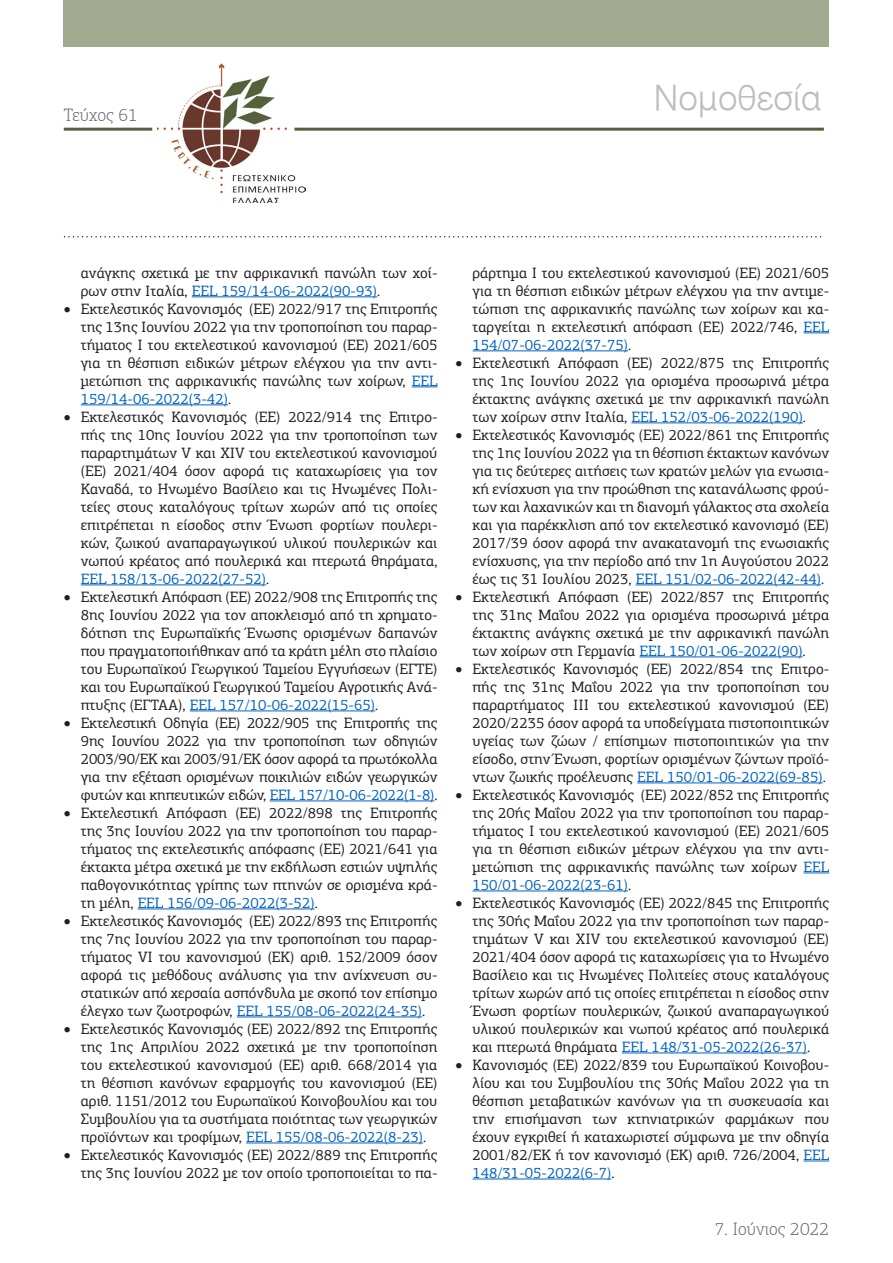
<style>
.page{position:relative;width:893px;height:1263px;background:#fff}
.page>*{position:absolute;margin:0;border:0;box-sizing:border-box;transform-origin:0 0}
.t1{font:34.5px "UN Helvetica Light Normal";color:#bcbdc0}
.t2{font:300 18px "PF Agora Slab Pro";color:#6c6d70}
.t3{font:15px/18px "PF Agora Slab Pro";color:#231f20;text-align:justify}
.s1{color:#0563c1}
</style>
<div class="page">
<img style="left:157px;top:64px;width:148px;height:139px">
<hr style="left:64px;top:128px;width:88px;height:3px;background:#55613c">
<hr style="left:294px;top:128px;width:530px;height:3px;background:#55613c">
<div style="left:64px;top:0;width:765px;height:47px;background:#a1aa8f"></div>
<svg style="left:65px;top:236px;width:756px;height:1px"></svg>
<hr style="left:192px;top:296px;width:185px;height:1px;background:#0563c1">
<svg style="left:412px;top:386px;width:25px;height:1px"></svg>
<hr style="left:81px;top:404px;width:147px;height:1px;background:#0563c1">
<hr style="left:81px;top:584px;width:185px;height:1px;background:#0563c1">
<hr style="left:190px;top:710px;width:185px;height:1px;background:#0563c1">
<hr style="left:270px;top:800px;width:164px;height:1px;background:#0563c1">
<hr style="left:138px;top:908px;width:177px;height:1px;background:#0563c1">
<hr style="left:237px;top:1016px;width:185px;height:1px;background:#0563c1">
<hr style="left:246px;top:1142px;width:177px;height:1px;background:#0563c1">
<svg style="left:803px;top:332px;width:26px;height:1px"></svg>
<hr style="left:472px;top:350px;width:156px;height:1px;background:#0563c1">
<hr style="left:631px;top:422px;width:172px;height:1px;background:#0563c1">
<hr style="left:636px;top:584px;width:185px;height:1px;background:#0563c1">
<hr style="left:639px;top:656px;width:164px;height:1px;background:#0563c1">
<hr style="left:637px;top:782px;width:186px;height:1px;background:#0563c1">
<svg style="left:803px;top:872px;width:26px;height:1px"></svg>
<hr style="left:472px;top:890px;width:156px;height:1px;background:#0563c1">
<hr style="left:622px;top:1052px;width:185px;height:1px;background:#0563c1">
<svg style="left:803px;top:1160px;width:26px;height:1px"></svg>
<hr style="left:472px;top:1178px;width:139px;height:1px;background:#0563c1">
<p class="t2" style="left:64px;top:105px;width:76px">Τεύχος 61</p>
<p class="t1" style="left:654px;top:79px;width:169px">Νομοθεσία</p>
<p class="t3" style="left:81px;top:264px;width:358px">ανάγκης σχετικά με την αφρικανική πανώλη των χοί&shy;ρων στην Ιταλία, <span class="s1">EEL 159/14-06-2022(90-93)</span>.</p>
<p class="t3" style="left:81px;top:300px;width:358px;text-indent:-17px">• Εκτελεστικός Κανονισμός (ΕΕ) 2022/917 της Επιτροπής της 13ης Ιουνίου 2022 για την τροποποίηση του παραρ&shy;τήματος I του εκτελεστικού κανονισμού (ΕΕ) 2021/605 για τη θέσπιση ειδικών μέτρων ελέγχου για την αντι&shy;μετώπιση της αφρικανικής πανώλης των χοίρων, <span class="s1">EEL 159/14-06-2022(3-42)</span>.</p>
<p class="t3" style="left:81px;top:408px;width:358px;text-indent:-17px">• Εκτελεστικός Κανονισμός (ΕΕ) 2022/914 της Επιτρο&shy;πής της 10ης Ιουνίου 2022 για την τροποποίηση των παραρτημάτων V και XIV του εκτελεστικού κανονισμού (ΕΕ) 2021/404 όσον αφορά τις καταχωρίσεις για τον Καναδά, το Ηνωμένο Βασίλειο και τις Ηνωμένες Πολι&shy;τείες στους καταλόγους τρίτων χωρών από τις οποίες επιτρέπεται η είσοδος στην Ένωση φορτίων πουλερι&shy;κών, ζωικού αναπαραγωγικού υλικού πουλερικών και νωπού κρέατος από πουλερικά και πτερωτά θηράματα, <span class="s1">EEL 158/13-06-2022(27-52)</span>.</p>
<p class="t3" style="left:81px;top:588px;width:358px;text-indent:-17px">• Εκτελεστική Απόφαση (ΕΕ) 2022/908 της Επιτροπής της 8ης Ιουνίου 2022 για τον αποκλεισμό από τη χρηματο&shy;δότηση της Ευρωπαϊκής Ένωσης ορισμένων δαπανών που πραγματοποιήθηκαν από τα κράτη μέλη στο πλαίσιο του Ευρωπαϊκού Γεωργικού Ταμείου Εγγυήσεων (ΕΓΤΕ) και του Ευρωπαϊκού Γεωργικού Ταμείου Αγροτικής Ανά&shy;πτυξης (ΕΓΤΑΑ), <span class="s1">EEL 157/10-06-2022(15-65)</span>.</p>
<p class="t3" style="left:81px;top:714px;width:358px;text-indent:-17px">• Εκτελεστική Οδηγία (ΕΕ) 2022/905 της Επιτροπής της 9ης Ιουνίου 2022 για την τροποποίηση των οδηγιών 2003/90/ΕΚ και 2003/91/ΕΚ όσον αφορά τα πρωτόκολλα για την εξέταση ορισμένων ποικιλιών ειδών γεωργικών φυτών και κηπευτικών ειδών, <span class="s1">EEL 157/10-06-2022(1-8)</span>.</p>
<p class="t3" style="left:81px;top:804px;width:358px;text-indent:-17px">• Εκτελεστική Απόφαση (EE) 2022/898 της Επιτροπής της 3ης Ιουνίου 2022 για την τροποποίηση του παραρ&shy;τήματος της εκτελεστικής απόφασης (ΕΕ) 2021/641 για έκτακτα μέτρα σχετικά με την εκδήλωση εστιών υψηλής παθογονικότητας γρίπης των πτηνών σε ορισμένα κρά&shy;τη μέλη, <span class="s1">EEL 156/09-06-2022(3-52)</span>.</p>
<p class="t3" style="left:81px;top:912px;width:358px;text-indent:-17px">• Εκτελεστικός Κανονισμός (ΕΕ) 2022/893 της Επιτροπής της 7ης Ιουνίου 2022 για την τροποποίηση του παραρ&shy;τήματος VI του κανονισμού (ΕΚ) αριθ. 152/2009 όσον αφορά τις μεθόδους ανάλυσης για την ανίχνευση συ&shy;στατικών από χερσαία ασπόνδυλα με σκοπό τον επίσημο έλεγχο των ζωοτροφών, <span class="s1">EEL 155/08-06-2022(24-35)</span>.</p>
<p class="t3" style="left:81px;top:1020px;width:358px;text-indent:-17px">• Εκτελεστικός Κανονισμός (ΕΕ) 2022/892 της Επιτροπής της 1ης Απριλίου 2022 σχετικά με την τροποποίηση του εκτελεστικού κανονισμού (ΕΕ) αριθ. 668/2014 για τη θέσπιση κανόνων εφαρμογής του κανονισμού (ΕΕ) αριθ. 1151/2012 του Ευρωπαϊκού Κοινοβουλίου και του Συμβουλίου για τα συστήματα ποιότητας των γεωργικών προϊόντων και τροφίμων, <span class="s1">EEL 155/08-06-2022(8-23)</span>.</p>
<p class="t3" style="left:64px;top:1146px;width:375px;text-align:right">• Εκτελεστικός Κανονισμός (ΕΕ) 2022/889 της Επιτροπής της 3ης Ιουνίου 2022 με τον οποίο τροποποιείται το πα-</p>
<p class="t3" style="left:472px;top:264px;width:358px">ράρτημα I του εκτελεστικού κανονισμού (ΕΕ) 2021/605 για τη θέσπιση ειδικών μέτρων ελέγχου για την αντιμε&shy;τώπιση της αφρικανικής πανώλης των χοίρων και κα&shy;ταργείται η εκτελεστική απόφαση (ΕΕ) 2022/746, <span class="s1">EEL 154/07-06-2022(37-75)</span>.</p>
<p class="t3" style="left:472px;top:354px;width:358px;text-indent:-17px">• Εκτελεστική Απόφαση (EE) 2022/875 της Επιτροπής της 1ης Ιουνίου 2022 για ορισμένα προσωρινά μέτρα έκτακτης ανάγκης σχετικά με την αφρικανική πανώλη των χοίρων στην Ιταλία, <span class="s1">EEL 152/03-06-2022(190)</span>.</p>
<p class="t3" style="left:472px;top:426px;width:358px;text-indent:-17px">• Εκτελεστικός Κανονισμός (ΕΕ) 2022/861 της Επιτροπής της 1ης Ιουνίου 2022 για τη θέσπιση έκτακτων κανόνων για τις δεύτερες αιτήσεις των κρατών μελών για ενωσια&shy;κή ενίσχυση για την προώθηση της κατανάλωσης φρού&shy;των και λαχανικών και τη διανομή γάλακτος στα σχολεία και για παρέκκλιση από τον εκτελεστικό κανονισμό (ΕΕ)<br>2017/39 όσον αφορά την ανακατανομή της ενωσιακής ενίσχυσης, για την περίοδο από την 1η Αυγούστου 2022 έως τις 31 Ιουλίου 2023, <span class="s1">EEL 151/02-06-2022(42-44)</span>.</p>
<p class="t3" style="left:472px;top:588px;width:358px;text-indent:-17px">• Εκτελεστική Απόφαση (ΕΕ) 2022/857 της Επιτροπής της 31ης Μαΐου 2022 για ορισμένα προσωρινά μέτρα έκτακτης ανάγκης σχετικά με την αφρικανική πανώλη των χοίρων στη Γερμανία <span class="s1">EEL 150/01-06-2022(90)</span>.</p>
<p class="t3" style="left:472px;top:660px;width:358px;text-indent:-17px">• Εκτελεστικός Κανονισμός (ΕΕ) 2022/854 της Επιτρο&shy;πής της 31ης Μαΐου 2022 για την τροποποίηση του παραρτήματος III του εκτελεστικού κανονισμού (ΕΕ)<br>2020/2235 όσον αφορά τα υποδείγματα πιστοποιητικών υγείας των ζώων / επίσημων πιστοποιητικών για την είσοδο, στην Ένωση, φορτίων ορισμένων ζώντων προϊό&shy;ντων ζωικής προέλευσης <span class="s1">EEL 150/01-06-2022(69-85)</span>.</p>
<p class="t3" style="left:472px;top:786px;width:358px;text-indent:-17px">• Εκτελεστικός Κανονισμός (ΕΕ) 2022/852 της Επιτροπής της 20ής Μαΐου 2022 για την τροποποίηση του παραρ&shy;τήματος I του εκτελεστικού κανονισμού (ΕΕ) 2021/605 για τη θέσπιση ειδικών μέτρων ελέγχου για την αντι&shy;μετώπιση της αφρικανικής πανώλης των χοίρων <span class="s1">EEL 150/01-06-2022(23-61)</span>.</p>
<p class="t3" style="left:472px;top:894px;width:358px;text-indent:-17px">• Εκτελεστικός Κανονισμός (ΕΕ) 2022/845 της Επιτροπής της 30ής Μαΐου 2022 για την τροποποίηση των παραρ&shy;τημάτων V και XIV του εκτελεστικού κανονισμού (ΕΕ)<br>2021/404 όσον αφορά τις καταχωρίσεις για το Ηνωμένο Βασίλειο και τις Ηνωμένες Πολιτείες στους καταλόγους τρίτων χωρών από τις οποίες επιτρέπεται η είσοδος στην Ένωση φορτίων πουλερικών, ζωικού αναπαραγωγικού υλικού πουλερικών και νωπού κρέατος από πουλερικά και πτερωτά θηράματα <span class="s1">EEL 148/31-05-2022(26-37)</span>.</p>
<p class="t3" style="left:472px;top:1056px;width:358px;text-indent:-17px">• Κανονισμός (ΕΕ) 2022/839 του Ευρωπαϊκού Κοινοβου&shy;λίου και του Συμβουλίου της 30ής Μαΐου 2022 για τη θέσπιση μεταβατικών κανόνων για τη συσκευασία και την επισήμανση των κτηνιατρικών φαρμάκων που έχουν εγκριθεί ή καταχωριστεί σύμφωνα με την οδηγία 2001/82/ΕΚ ή τον κανονισμό (ΕΚ) αριθ. 726/2004, <span class="s1">EEL 148/31-05-2022(6-7)</span>.</p>
<p class="t2" style="left:715px;top:1218px;width:116px">7. Ιούνιος 2022</p>
</div>
